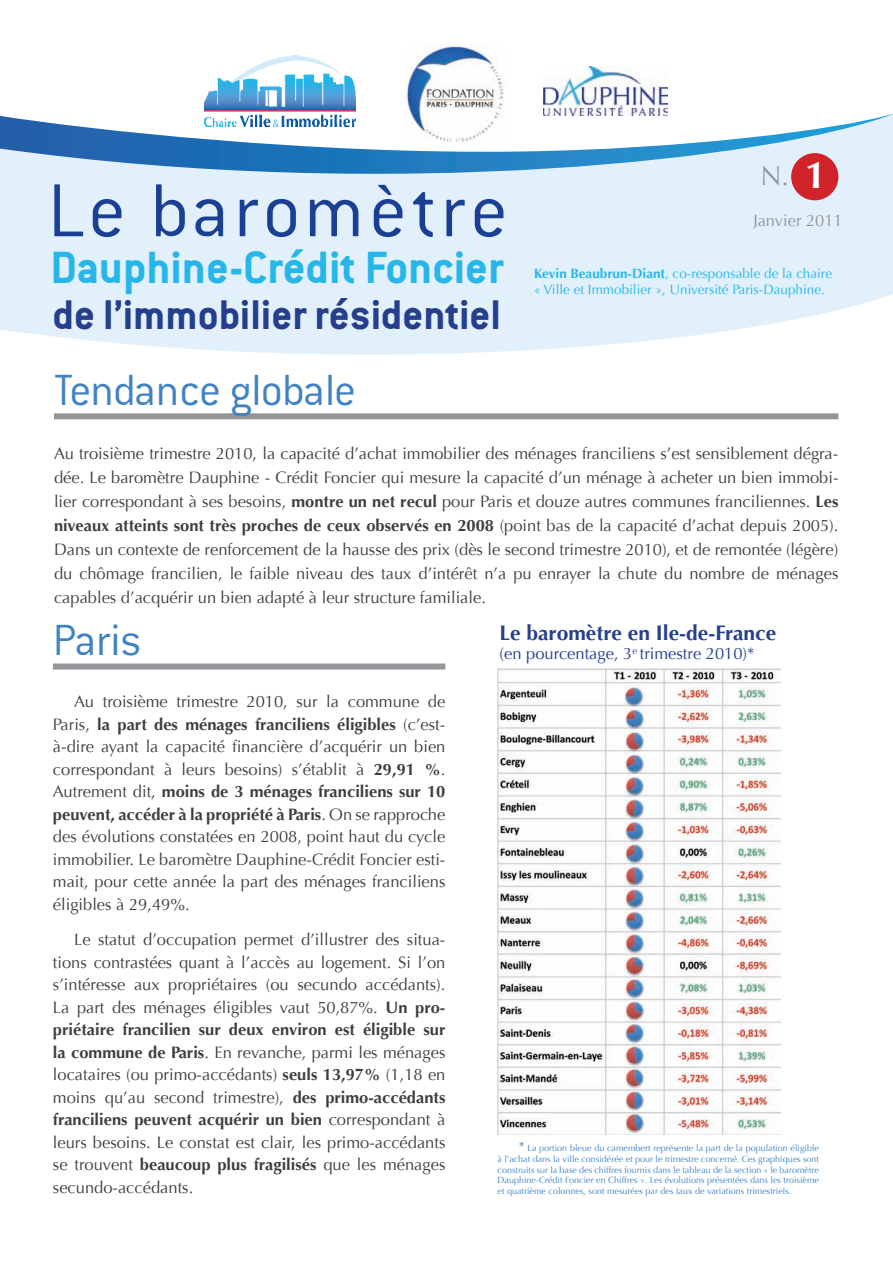
<style>
.page{position:relative;width:893px;height:1263px;background:#fff}
.page>*{position:absolute;margin:0;border:0;box-sizing:border-box;transform-origin:0 0}
.t1{font:300 82.5px "Conduit ITC";letter-spacing:.05em;color:#1b3f94}
.t2{font:700 49.65px "Conduit ITC";color:#26b6ea}
.t3{font:300 48px "Conduit ITC";letter-spacing:-.015em;color:#4082c4}
.t4{font:700 45.6px "Conduit ITC";color:#253f8e}
.t5{font:700 37.95px "Optima";color:#fff}
.t6{font:27px "Optima";color:#96989b}
.t7{font:700 21px "Optima";color:#253f8e}
.t8{font:16.5px/22.5px "Optima";color:#3e3e3f;text-align:justify}
.t9{font:16.5px "Optima";color:#253f8e}
.t10{font:16.5px "Optima";color:#939598}
.t11{font:13.5px/16.2px "Optima";color:#26b6ea}
.t12{font:9px/10.8px "Optima";color:#4082c4;text-align:justify}
.s1{font-weight:700}
.s2{font-size:13.5px}
</style>
<div class="page">
<svg style="left:0;top:113px;width:893px;height:242px;background:#e3f1fa"></svg>
<img style="left:405px;top:45px;width:100px;height:69px">
<img style="left:204px;top:56px;width:151px;height:58px">
<img style="left:543px;top:66px;width:124px;height:48px">
<svg style="left:0;top:114px;width:893px;height:89px"></svg>
<div style="left:53px;top:663px;width:392px;height:6px;background:#939598"></div>
<div style="left:54px;top:413px;width:784px;height:6px;background:#939598"></div>
<img style="left:497px;top:668px;width:283px;height:467px">
<h1 class="t1" style="left:48px;top:166px;width:462px">Le baromètre</h1>
<h2 class="t2" style="left:50px;top:238px;width:455px">Dauphine-Crédit Foncier</h2>
<h3 class="t4" style="left:53px;top:288px;width:450px">de l’immobilier résidentiel</h3>
<h3 class="t5" style="left:805px;top:153px;width:23px">1</h3>
<p class="t10" style="left:753px;top:211px;width:91px">Janvier 2011</p>
<h3 class="t6" style="left:760px;top:160px;width:30px">N.</h3>
<p class="t11" style="left:534px;top:265px;width:300px"><span class="s1">Kevin Beaubrun-Diant</span>, co-responsable de la chaire « Ville et Immobilier », Université Paris-Dauphine.</p>
<h3 class="t3" style="left:54px;top:364px;width:304px">Tendance globale</h3>
<p class="t8" style="left:54px;top:441px;width:786px;line-height:24px">Au troisième trimestre 2010, la capacité d’achat immobilier des ménages franciliens s’est sensiblement dégra&shy;dée. Le baromètre Dauphine - Crédit Foncier qui mesure la capacité d’un ménage à acheter un bien immobi&shy;lier correspondant à ses besoins, <span class="s1">montre un net recul</span> pour Paris et douze autres communes franciliennes. <span class="s1">Les niveaux atteints sont très proches de ceux observés en 2008</span> (point bas de la capacité d’achat depuis 2005).<br>Dans un contexte de renforcement de la hausse des prix (dès le second trimestre 2010), et de remontée (légère) du chômage francilien, le faible niveau des taux d’intérêt n’a pu enrayer la chute du nombre de ménages capables d’acquérir un bien adapté à leur structure familiale.</p>
<p class="t7" style="left:500px;top:620px;width:278px">Le baromètre en Ile-de-France</p>
<p class="t9" style="left:500px;top:644px;width:256px">(en pourcentage, 3<sup>e</sup> trimestre 2010)*</p>
<h3 class="t3" style="left:53px;top:614px;width:90px">Paris</h3>
<p class="t8" style="left:53px;top:691px;width:394px;text-indent:21px">Au troisième trimestre 2010, sur la commune de Paris, <span class="s1">la part des ménages franciliens éligibles</span> (c’est&shy;à-dire ayant la capacité financière d’acquérir un bien correspondant à leurs besoins) s’établit à <span class="s1">29,91 %</span>.<br>Autrement dit, <span class="s1">moins de 3 ménages franciliens sur 10 peuvent, accéder à la propriété à Paris</span>. On se rapproche des évolutions constatées en 2008, point haut du cycle immobilier. Le baromètre Dauphine-Crédit Foncier esti&shy;mait, pour cette année la part des ménages franciliens éligibles à 29,49%.</p>
<p class="t8" style="left:53px;top:928px;width:394px;text-indent:21px">Le statut d’occupation permet d’illustrer des situa&shy;tions contrastées quant à l’accès au logement. Si l’on s’intéresse aux propriétaires (ou secundo accédants).<br>La part des ménages éligibles vaut 50,87%. <span class="s1">Un pro&shy;priétaire francilien sur deux environ est éligible sur la commune de Paris</span>. En revanche, parmi les ménages locataires (ou primo-accédants) <span class="s1">seuls 13,97%</span> (1,18 en moins qu’au second trimestre), <span class="s1">des primo-accédants franciliens peuvent acquérir un bien</span> correspondant à leurs besoins. Le constat est clair, les primo-accédants se trouvent <span class="s1">beaucoup plus fragilisés</span> que les ménages secundo-accédants.</p>
<p class="t12" style="left:497px;top:1143px;width:323px;text-indent:21px"><span class="s2">*</span> La portion bleue du camembert représente la part de la population éligible à l’achat dans la ville considérée et pour le trimestre concerné. Ces graphiques sont construits sur la base des chiffres fournis dans le tableau de la section « le baromètre Dauphine-Crédit Foncier en Chiffres ». Les évolutions présentées dans les troisième et quatrième colonnes, sont mesurées par des taux de variations trimestriels.</p>
</div>
